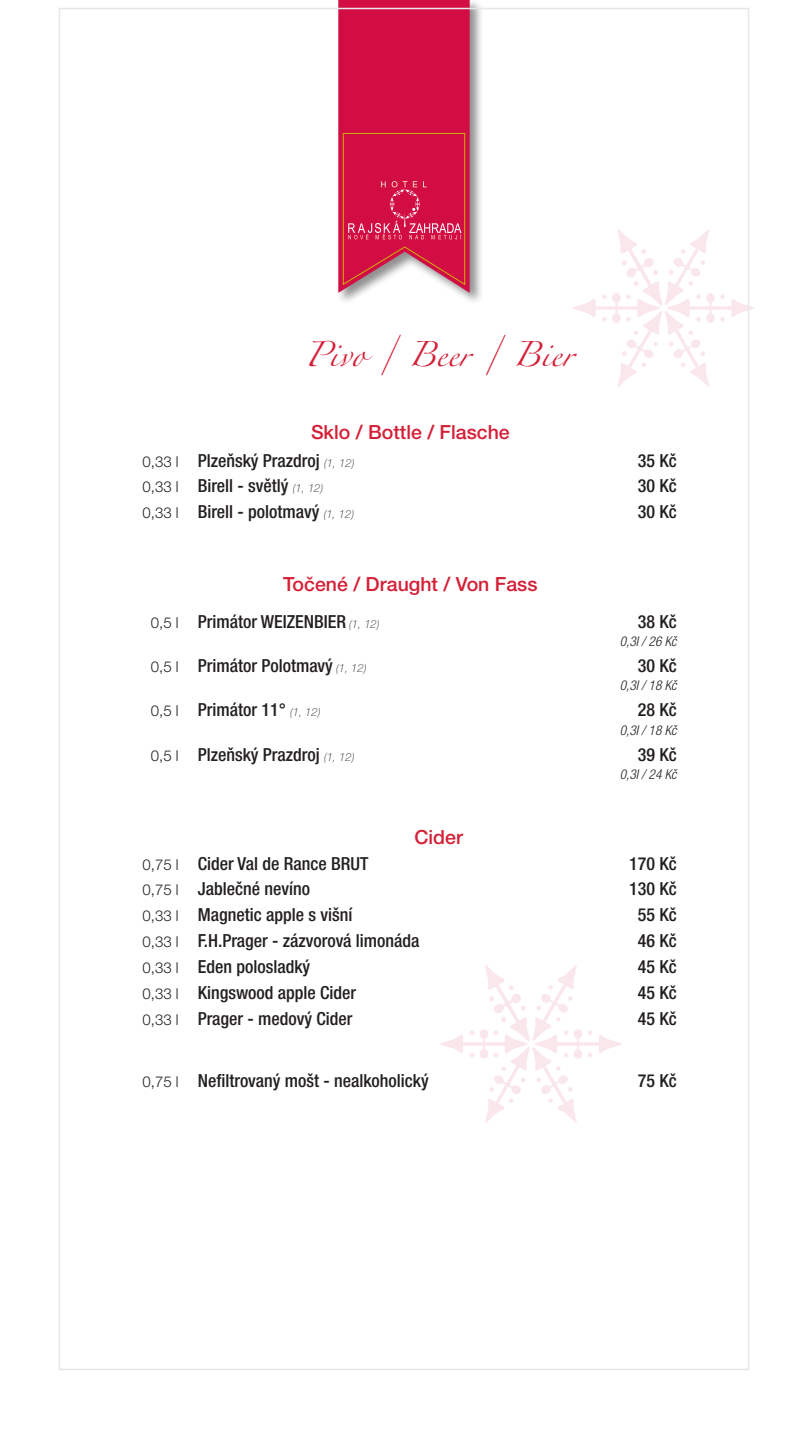
<style>
.page{position:relative;width:808px;height:1429px;background:#fff}
.page>*{position:absolute;margin:0;border:0;box-sizing:border-box;transform-origin:0 0}
.t1{font:22.5px "Zapfino";color:#d51f36}
.t2{font:500 19.5px "Helvetica Neue CE";color:#d51f36}
.t3{font:500 condensed 18px "Helvetica Neue LT Pro";color:#231f20}
.t4{font:italic 300 condensed 13.5px "Helvetica Neue LT Pro";color:#231f20}
.s1{font-family:"Helvetica Neue CE";font-weight:300;font-stretch:normal;font-size:15px}
.s2{font-family:"Helvetica Neue CE";font-weight:100;font-style:italic;font-stretch:normal;font-size:11.25px}
</style>
<div class="page">
<svg style="left:573px;top:230px;width:181px;height:157px"></svg>
<svg style="left:441px;top:965px;width:180px;height:157px"></svg>
<div style="left:336px;top:0;width:148px;height:306px;background:#231f20;opacity:.5"></div>
<svg style="left:338px;top:0;width:132px;height:293px;background:#d32452"></svg>
<p class="t1" style="left:305px;top:345px;width:269px">Pivo / Beer / Bier</p>
<p class="t2" style="left:311px;top:420px;width:200px">Sklo / Bottle / Flasche</p>
<p class="t3" style="left:143px;top:449px;width:213px"><span class="s1">0,33 l</span> Plzeňský Prazdroj <span class="s2">(1, 12)</span></p>
<p class="t3" style="left:638px;top:449px;width:40px">35 Kč</p>
<p class="t3" style="left:143px;top:475px;width:182px"><span class="s1">0,33 l</span> Birell - světlý <span class="s2">(1, 12)</span></p>
<p class="t3" style="left:638px;top:475px;width:40px">30 Kč</p>
<p class="t3" style="left:143px;top:501px;width:213px"><span class="s1">0,33 l</span> Birell - polotmavý <span class="s2">(1, 12)</span></p>
<p class="t3" style="left:638px;top:501px;width:40px">30 Kč</p>
<p class="t2" style="left:283px;top:573px;width:256px">Točené / Draught / Von Fass</p>
<p class="t3" style="left:151px;top:611px;width:230px"><span class="s1">0,5 l</span> Primátor WEIZENBIER <span class="s2">(1, 12)</span></p>
<p class="t3" style="left:638px;top:611px;width:40px">38 Kč</p>
<p class="t4" style="left:620px;top:633px;width:59px">0,3I / 26 Kč</p>
<p class="t3" style="left:151px;top:655px;width:217px"><span class="s1">0,5 l</span> Primátor Polotmavý <span class="s2">(1, 12)</span></p>
<p class="t3" style="left:638px;top:655px;width:40px">30 Kč</p>
<p class="t4" style="left:620px;top:677px;width:59px">0,3I / 18 Kč</p>
<p class="t3" style="left:151px;top:698px;width:171px"><span class="s1">0,5 l</span> Primátor 11° <span class="s2">(1, 12)</span></p>
<p class="t3" style="left:638px;top:698px;width:40px">28 Kč</p>
<p class="t4" style="left:620px;top:723px;width:59px">0,3I / 18 Kč</p>
<p class="t3" style="left:151px;top:744px;width:205px"><span class="s1">0,5 l</span> Plzeňský Prazdroj <span class="s2">(1, 12)</span></p>
<p class="t3" style="left:638px;top:744px;width:40px">39 Kč</p>
<p class="t4" style="left:620px;top:766px;width:59px">0,3I / 24 Kč</p>
<p class="t2" style="left:414px;top:825px;width:50px">Cider</p>
<p class="t3" style="left:143px;top:852px;width:227px"><span class="s1">0,75 l</span> Cider Val de Rance BRUT</p>
<p class="t3" style="left:629px;top:852px;width:49px">170 Kč</p>
<p class="t3" style="left:143px;top:878px;width:169px"><span class="s1">0,75 l</span> Jablečné nevíno</p>
<p class="t3" style="left:629px;top:878px;width:49px">130 Kč</p>
<p class="t3" style="left:143px;top:904px;width:211px"><span class="s1">0,33 l</span> Magnetic apple s višní</p>
<p class="t3" style="left:638px;top:904px;width:40px">55 Kč</p>
<p class="t3" style="left:143px;top:930px;width:278px"><span class="s1">0,33 l</span> F.H.Prager - zázvorová limonáda</p>
<p class="t3" style="left:638px;top:930px;width:40px">46 Kč</p>
<p class="t3" style="left:143px;top:956px;width:169px"><span class="s1">0,33 l</span> Eden polosladký</p>
<p class="t3" style="left:638px;top:956px;width:40px">45 Kč</p>
<p class="t3" style="left:143px;top:982px;width:215px"><span class="s1">0,33 l</span> Kingswood apple Cider</p>
<p class="t3" style="left:638px;top:982px;width:40px">45 Kč</p>
<p class="t3" style="left:143px;top:1007px;width:211px"><span class="s1">0,33 l</span> Prager - medový Cider</p>
<p class="t3" style="left:638px;top:1007px;width:40px">45 Kč</p>
<p class="t3" style="left:143px;top:1070px;width:288px"><span class="s1">0,75 l</span> Nefiltrovaný mošt - nealkoholický</p>
<p class="t3" style="left:638px;top:1070px;width:40px">75 Kč</p>
</div>
